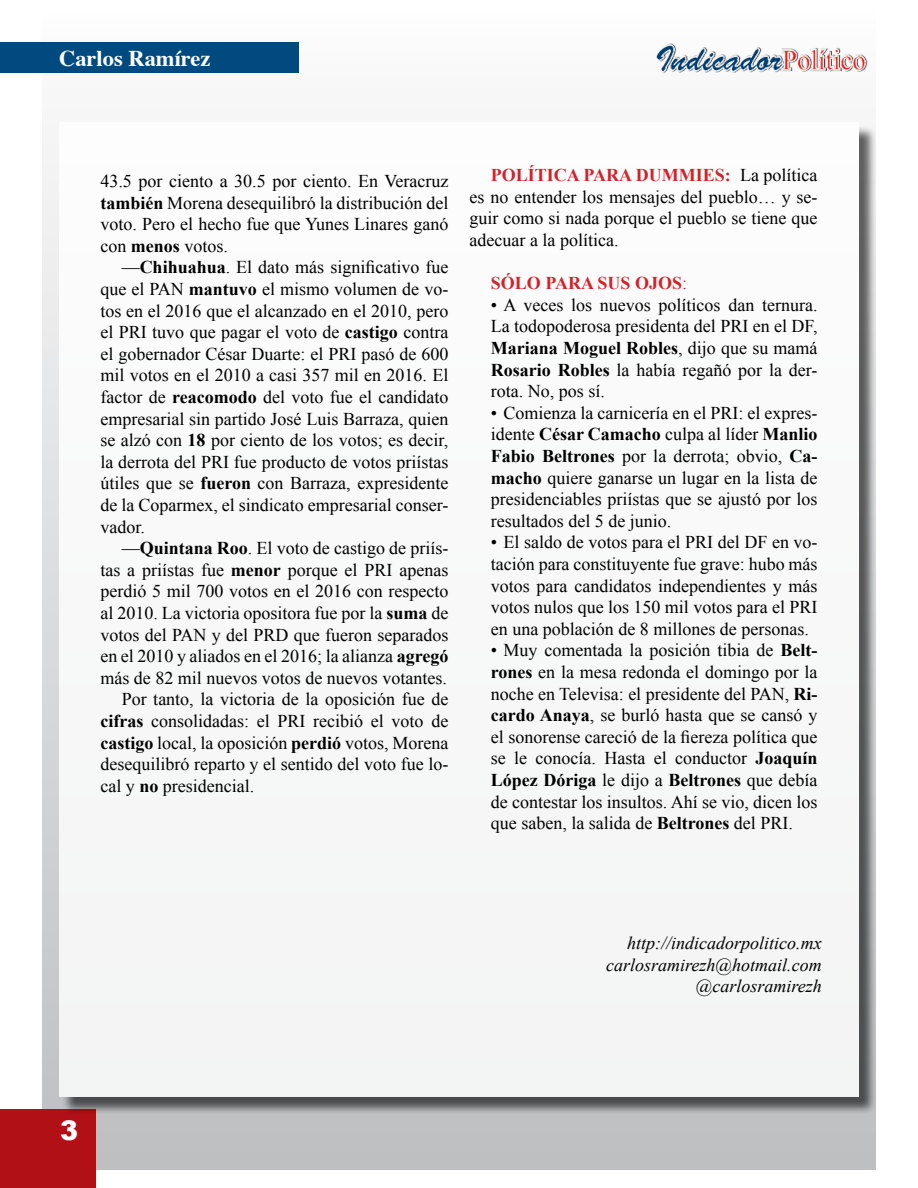
<style>
.page{position:relative;width:918px;height:1188px;background:#fff}
.page>*{position:absolute;margin:0;border:0;box-sizing:border-box;transform-origin:0 0}
.t1{font:900 27px "Arial";color:#fff}
.t2{font:700 22.5px "Times";color:#fff}
.t3{font:18px/21.6px "Times New Roman";color:#000;text-align:justify}
.t4{font:italic 18px/21.6px "Times New Roman";color:#000;text-align:right}
.t5{font:700 18px "Times New Roman";color:#d2232a}
.s1{font-weight:700}
.s2{font-weight:700;color:#d2232a}
.s3{font-weight:400}
</style>
<div class="page">
<div style="left:43px;top:0;width:832px;height:1169px;background:linear-gradient(to bottom,#fcfcfc,#bcbfc1)"></div>
<div style="left:0;top:43px;width:299px;height:30px;background:#004a80"></div>
<hr style="left:917px;top:43px;width:1px;height:30px;background:#004a80">
<div style="left:0;top:1110px;width:96px;height:78px;background:#b11116"></div>
<img style="left:649px;top:43px;width:224px;height:30px">
<div style="left:62px;top:125px;width:816px;height:991px;background:#000;opacity:.75"></div>
<div style="left:59px;top:122px;width:800px;height:975px;background:#f8f8f9"></div>
<p class="t2" style="left:59px;top:37px;width:153px">Carlos Ramírez</p>
<p class="t3" style="left:100px;top:170px;width:349px">43.5 por ciento a 30.5 por ciento. En Veracruz <span class="s1">también</span> Morena desequilibró la distribución del voto. Pero el hecho fue que Yunes Linares ganó con <span class="s1">menos</span> votos.</p>
<p class="t3" style="left:100px;top:256px;width:349px;text-indent:21px">—<span class="s1">Chihuahua</span>. El dato más significativo fue que el PAN <span class="s1">mantuvo</span> el mismo volumen de vo&shy;tos en el 2016 que el alcanzado en el 2010, pero el PRI tuvo que pagar el voto de <span class="s1">castigo</span> contra el gobernador César Duarte: el PRI pasó de 600 mil votos en el 2010 a casi 357 mil en 2016. El factor de <span class="s1">reacomodo</span> del voto fue el candidato empresarial sin partido José Luis Barraza, quien se alzó con <span class="s1">18</span> por ciento de los votos; es decir, la derrota del PRI fue producto de votos priístas útiles que se <span class="s1">fueron</span> con Barraza, expresidente de la Coparmex, el sindicato empresarial conser&shy;vador.</p>
<p class="t3" style="left:122px;top:537px;width:328px">—<span class="s1">Quintana Roo</span>. El voto de castigo de priís-</p>
<p class="t3" style="left:100px;top:559px;width:349px">tas a priístas fue <span class="s1">menor</span> porque el PRI apenas</p>
<p class="t3" style="left:100px;top:580px;width:349px">perdió 5 mil 700 votos en el 2016 con respecto</p>
<p class="t3" style="left:100px;top:602px;width:349px">al 2010. La victoria opositora fue por la <span class="s1">suma</span> de</p>
<p class="t3" style="left:100px;top:624px;width:349px">votos del PAN y del PRD que fueron separados</p>
<p class="t3" style="left:100px;top:645px;width:349px">en el 2010 y aliados en el 2016; la alianza <span class="s1">agregó</span></p>
<p class="t3" style="left:100px;top:667px;width:348px">más de 82 mil nuevos votos de nuevos votantes.</p>
<p class="t3" style="left:122px;top:688px;width:328px">Por tanto, la victoria de la oposición fue de</p>
<p class="t3" style="left:100px;top:710px;width:349px"><span class="s1">cifras</span> consolidadas: el PRI recibió el voto de</p>
<p class="t3" style="left:100px;top:732px;width:349px"><span class="s1">castigo</span> local, la oposición <span class="s1">perdió</span> votos, Morena</p>
<p class="t3" style="left:100px;top:753px;width:349px">desequilibró reparto y el sentido del voto fue lo-</p>
<p class="t3" style="left:100px;top:775px;width:155px">cal y <span class="s1">no</span> presidencial.</p>
<p class="t3" style="left:470px;top:164px;width:349px;text-indent:21px"><span class="s2">Política para dummies:</span> La política es no entender los mensajes del pueblo… y se&shy;guir como si nada porque el pueblo se tiene que adecuar a la política.</p>
<p class="t5" style="left:491px;top:271px;width:198px">Sólo para sus ojos<span class="s3">:</span></p>
<p class="t3" style="left:491px;top:294px;width:328px">• A veces los nuevos políticos dan ternura.<br>La todopoderosa presidenta del PRI en el DF, <span class="s1">Mariana Moguel Robles</span>, dijo que su mamá <span class="s1">Rosario Robles</span> la había regañó por la der&shy;rota. No, pos sí.</p>
<p class="t3" style="left:491px;top:402px;width:328px">• Comienza la carnicería en el PRI: el expres&shy;idente <span class="s1">César Camacho</span> culpa al líder <span class="s1">Manlio Fabio Beltrones</span> por la derrota; obvio, <span class="s1">Ca&shy;macho</span> quiere ganarse un lugar en la lista de presidenciables priístas que se ajustó por los resultados del 5 de junio.</p>
<p class="t3" style="left:491px;top:531px;width:328px">• El saldo de votos para el PRI del DF en vo&shy;tación para constituyente fue grave: hubo más votos para candidatos independientes y más votos nulos que los 150 mil votos para el PRI en una población de 8 millones de personas.</p>
<p class="t3" style="left:491px;top:639px;width:328px">• Muy comentada la posición tibia de <span class="s1">Belt&shy;rones</span> en la mesa redonda el domingo por la noche en Televisa: el presidente del PAN, <span class="s1">Ri&shy;cardo Anaya</span>, se burló hasta que se cansó y el sonorense careció de la fiereza política que se le conocía. Hasta el conductor <span class="s1">Joaquín López Dóriga</span> le dijo a <span class="s1">Beltrones</span> que debía de contestar los insultos. Ahí se vio, dicen los que saben, la salida de <span class="s1">Beltrones</span> del PRI.</p>
<p class="t4" style="left:606px;top:932px;width:217px">http://indicadorpolitico.mx carlosramirezh@hotmail.com @carlosramirezh</p>
<h1 class="t1" style="left:60px;top:1111px;width:20px">3</h1>
</div>
